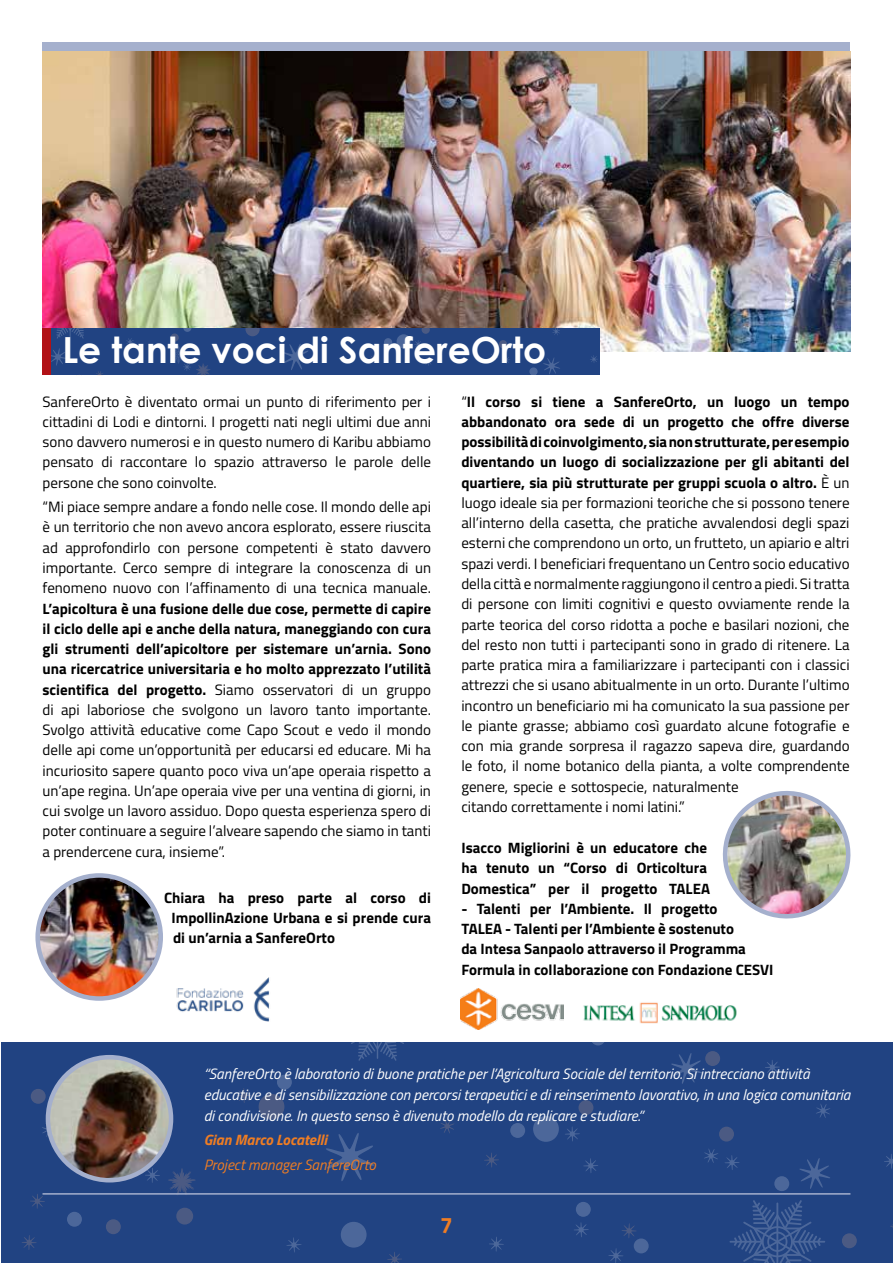
<style>
.page{position:relative;width:893px;height:1263px;background:#fff}
.page>*{position:absolute;margin:0;border:0;box-sizing:border-box;transform-origin:0 0}
.t1{font:700 36px "Century Gothic";color:#fff}
.t2{font:700 22.5px "Titillium";color:#ef7d23}
.t3{font:15px/20.2px "Titillium";color:#000;text-align:justify}
.t4{font:700 15px/20.2px "Titillium";color:#000}
.t5{font:italic 15px/21px "Titillium";color:#fff}
.t6{font:italic 15px "Titillium";color:#ef7d23}
.t7{font:italic 700 15px "Titillium";color:#ef7d23}
.s1{font-weight:700}
</style>
<div class="page">
<div style="left:1px;top:1043px;width:892px;height:220px;background:#214382"></div>
<svg style="left:799px;top:1158px;width:31px;height:31px"></svg>
<svg style="left:671px;top:1053px;width:31px;height:31px"></svg>
<svg style="left:42px;top:1122px;width:6px;height:15px"></svg>
<svg style="left:122px;top:1168px;width:79px;height:27px"></svg>
<svg style="left:30px;top:1193px;width:15px;height:16px"></svg>
<svg style="left:22px;top:1235px;width:15px;height:15px"></svg>
<div style="left:341px;top:1222px;width:26px;height:25px;background:#4c679a;border-radius:50%"></div>
<div style="left:277px;top:1075px;width:15px;height:15px;background:#4c679a;border-radius:50%"></div>
<div style="left:106px;top:1219px;width:15px;height:15px;background:#4b5a83;border-radius:50%"></div>
<div style="left:719px;top:1126px;width:15px;height:15px;background:#4b5a83;border-radius:50%"></div>
<svg style="left:351px;top:1043px;width:53px;height:18px"></svg>
<svg style="left:286px;top:1237px;width:16px;height:16px"></svg>
<svg style="left:816px;top:1104px;width:14px;height:14px"></svg>
<svg style="left:765px;top:1060px;width:15px;height:15px"></svg>
<svg style="left:387px;top:1252px;width:15px;height:11px"></svg>
<svg style="left:237px;top:1088px;width:15px;height:15px"></svg>
<svg style="left:884px;top:1154px;width:9px;height:15px"></svg>
<svg style="left:704px;top:1149px;width:36px;height:21px"></svg>
<div style="left:259px;top:1094px;width:25px;height:26px;background:#4b5a83;border-radius:50%"></div>
<div style="left:67px;top:1212px;width:15px;height:15px;background:#4c679a;border-radius:50%"></div>
<div style="left:31px;top:1089px;width:15px;height:15px;background:#4b5a83;border-radius:50%"></div>
<div style="left:774px;top:1176px;width:15px;height:15px;background:#4c679a;border-radius:50%"></div>
<div style="left:705px;top:1051px;width:15px;height:15px;background:#4b5a83;border-radius:50%"></div>
<hr style="left:729px;top:1241px;width:34px;height:1px;background:#fff">
<hr style="left:792px;top:1241px;width:33px;height:1px;background:#fff">
<svg style="left:734px;top:1200px;width:87px;height:63px"></svg>
<svg style="left:608px;top:1248px;width:15px;height:15px"></svg>
<svg style="left:622px;top:1223px;width:14px;height:15px"></svg>
<svg style="left:489px;top:1237px;width:15px;height:15px"></svg>
<div style="left:576px;top:1202px;width:15px;height:15px;background:#4c679a;border-radius:50%"></div>
<div style="left:634px;top:1238px;width:15px;height:15px;background:#4c679a;border-radius:50%"></div>
<svg style="left:440px;top:1119px;width:14px;height:14px"></svg>
<svg style="left:484px;top:1153px;width:15px;height:15px"></svg>
<svg style="left:584px;top:1158px;width:14px;height:15px"></svg>
<svg style="left:574px;top:1223px;width:15px;height:14px"></svg>
<svg style="left:565px;top:1127px;width:15px;height:14px"></svg>
<div style="left:533px;top:1116px;width:26px;height:26px;background:#4c679a;border-radius:50%"></div>
<div style="left:842px;top:1233px;width:15px;height:15px;background:#4b5a83;border-radius:50%"></div>
<div style="left:510px;top:1123px;width:15px;height:15px;background:#4c679a;border-radius:50%"></div>
<svg style="left:593px;top:1043px;width:10px;height:2px"></svg>
<div style="left:578px;top:1100px;width:15px;height:15px;background:#4b5a83;border-radius:50%"></div>
<svg style="left:326px;top:1133px;width:48px;height:48px"></svg>
<div style="left:176px;top:1207px;width:17px;height:17px;background:#4b5a83;border-radius:50%"></div>
<div style="left:43px;top:43px;width:807px;height:8px;background:#a5b0cd"></div>
<img style="left:43px;top:51px;width:807px;height:300px">
<div style="left:43px;top:328px;width:557px;height:47px;background:#214382"></div>
<svg style="left:543px;top:358px;width:17px;height:16px"></svg>
<svg style="left:96px;top:371px;width:7px;height:4px"></svg>
<svg style="left:126px;top:338px;width:8px;height:7px"></svg>
<svg style="left:170px;top:345px;width:40px;height:30px"></svg>
<div style="left:499px;top:340px;width:8px;height:8px;background:#4b5a83;border-radius:50%"></div>
<svg style="left:552px;top:328px;width:8px;height:7px"></svg>
<svg style="left:51px;top:328px;width:33px;height:38px"></svg>
<svg style="left:590px;top:355px;width:8px;height:7px"></svg>
<svg style="left:491px;top:352px;width:19px;height:12px"></svg>
<svg style="left:245px;top:328px;width:15px;height:8px"></svg>
<svg style="left:183px;top:328px;width:8px;height:4px"></svg>
<div style="left:171px;top:333px;width:8px;height:9px;background:#4b5a83;border-radius:50%"></div>
<div style="left:529px;top:367px;width:9px;height:8px;background:#4c679a;border-radius:50%"></div>
<svg style="left:346px;top:336px;width:7px;height:8px"></svg>
<svg style="left:370px;top:355px;width:8px;height:7px"></svg>
<svg style="left:424px;top:358px;width:8px;height:8px"></svg>
<svg style="left:414px;top:340px;width:8px;height:8px"></svg>
<div style="left:397px;top:334px;width:14px;height:14px;background:#4c679a;border-radius:50%"></div>
<div style="left:384px;top:338px;width:8px;height:8px;background:#4c679a;border-radius:50%"></div>
<svg style="left:422px;top:328px;width:8px;height:6px"></svg>
<svg style="left:282px;top:344px;width:27px;height:26px"></svg>
<div style="left:43px;top:328px;width:8px;height:47px;background:#b11116"></div>
<img style="left:722px;top:791px;width:129px;height:128px">
<img style="left:38px;top:875px;width:123px;height:123px;border-radius:62px">
<div style="left:35px;top:873px;width:128px;height:128px;border:4px solid #a5b0cd;border-radius:50%"></div>
<img style="left:48px;top:1058px;width:123px;height:122px">
<div style="left:46px;top:1055px;width:127px;height:127px;border:4px solid #a5b0cd;border-radius:50%"></div>
<hr style="left:43px;top:1193px;width:807px;height:1px;background:#a5b0cd">
<img style="left:461px;top:989px;width:102px;height:41px">
<img style="left:583px;top:1002px;width:154px;height:22px">
<img style="left:176px;top:977px;width:94px;height:44px">
<h1 class="t1" style="left:62px;top:328px;width:485px">Le tante voci di SanfereOrto</h1>
<p class="t3" style="left:43px;top:391px;width:390px">SanfereOrto è diventato ormai un punto di riferimento per i cittadini di Lodi e dintorni. I progetti nati negli ultimi due anni sono davvero numerosi e in questo numero di Karibu abbiamo pensato di raccontare lo spazio attraverso le parole delle persone che sono coinvolte.</p>
<p class="t3" style="left:43px;top:496px;width:390px">“Mi piace sempre andare a fondo nelle cose. Il mondo delle api è un territorio che non avevo ancora esplorato, essere riuscita ad approfondirlo con persone competenti è stato davvero importante. Cerco sempre di integrare la conoscenza di un fenomeno nuovo con l’affinamento di una tecnica manuale.</p>
<p class="t3" style="left:43px;top:597px;width:390px"><span class="s1">L’apicoltura è una fusione delle due cose, permette di capire il ciclo delle api e anche della natura, maneggiando con cura gli strumenti dell’apicoltore per sistemare un’arnia. Sono una ricercatrice universitaria e ho molto apprezzato l’utilità scientifica del progetto.</span> Siamo osservatori di un gruppo di api laboriose che svolgono un lavoro tanto importante.<br>Svolgo attività educative come Capo Scout e vedo il mondo delle api come un’opportunità per educarsi ed educare. Mi ha incuriosito sapere quanto poco viva un’ape operaia rispetto a un’ape regina. Un’ape operaia vive per una ventina di giorni, in cui svolge un lavoro assiduo. Dopo questa esperienza spero di poter continuare a seguire l’alveare sapendo che siamo in tanti a prendercene cura, insieme”.</p>
<p class="t4" style="left:172px;top:887px;width:261px;text-align:justify;text-indent:-8px">Chiara ha preso parte al corso di ImpollinAzione Urbana e si prende cura di un’arnia a SanfereOrto</p>
<p class="t3" style="left:461px;top:391px;width:390px;text-align:left">“<span class="s1">Il corso si tiene a SanfereOrto, un luogo un tempo abbandonato ora sede di un progetto che offre diverse possibilità di coinvolgimento, sia non strutturate, per esempio diventando un luogo di socializzazione per gli abitanti del quartiere, sia più strutturate per gruppi scuola o altro.</span> È un luogo ideale sia per formazioni teoriche che si possono tenere all’interno della casetta, che pratiche avvalendosi degli spazi esterni che comprendono un orto, un frutteto, un apiario e altri spazi verdi. I beneficiari frequentano un Centro socio educativo della città e normalmente raggiungono il centro a piedi. Si tratta di persone con limiti cognitivi e questo ovviamente rende la parte teorica del corso ridotta a poche e basilari nozioni, che del resto non tutti i partecipanti sono in grado di ritenere. La parte pratica mira a familiarizzare i partecipanti con i classici attrezzi che si usano abitualmente in un orto. Durante l’ultimo incontro un beneficiario mi ha comunicato la sua passione per le piante grasse; abbiamo così guardato alcune fotografie e con mia grande sorpresa il ragazzo sapeva dire, guardando le foto, il nome botanico della pianta, a volte comprendente genere, specie e sottospecie, naturalmente<br>citando correttamente i nomi latini.”</p>
<p class="t4" style="left:461px;top:837px;width:250px">Isacco Migliorini è un educatore che ha tenuto un “Corso di Orticoltura<br>Domestica” per il progetto TALEA</p>
<p class="t4" style="left:461px;top:898px;width:314px">- Talenti per l’Ambiente. Il progetto<br>TALEA - Talenti per l’Ambiente è sostenuto<br>da Intesa Sanpaolo attraverso il Programma Formula in collaborazione con Fondazione CESVI</p>
<p class="t5" style="left:204px;top:1062px;width:648px">“SanfereOrto è laboratorio di buone pratiche per l’Agricoltura Sociale del territorio. Si intrecciano attività educative e di sensibilizzazione con percorsi terapeutici e di reinserimento lavorativo, in una logica comunitaria di condivisione. In questo senso è divenuto modello da replicare e studiare.”</p>
<p class="t7" style="left:204px;top:1128px;width:125px">Gian Marco Locatelli</p>
<p class="t6" style="left:204px;top:1154px;width:174px">Project manager SanfereOrto</p>
<h2 class="t2" style="left:440px;top:1208px;width:14px">7</h2>
</div>
